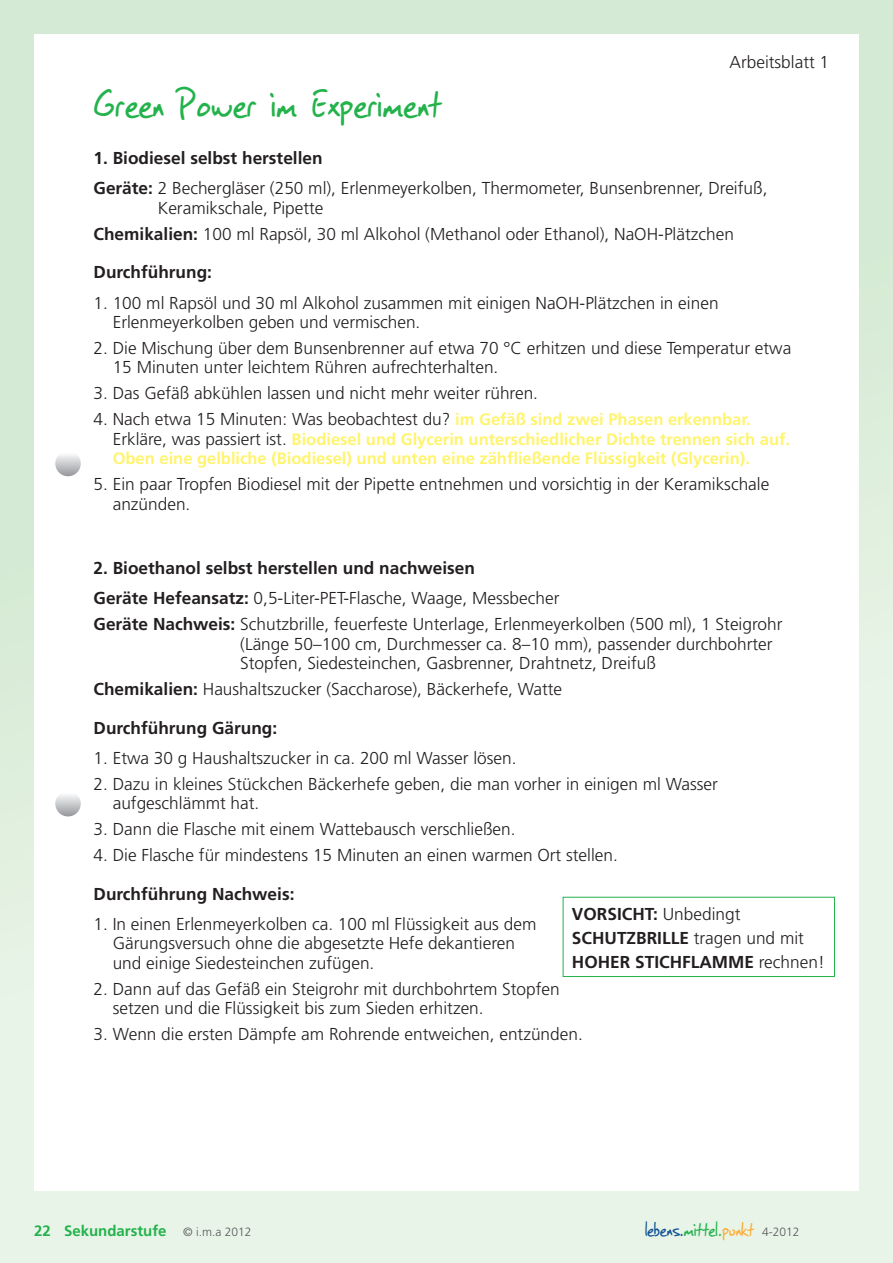
<style>
.page{position:relative;width:893px;height:1263px;background:#fff}
.page>*{position:absolute;margin:0;border:0;box-sizing:border-box;transform-origin:0 0}
.t1{font:45px "SF Grunge Sans";letter-spacing:.02em;color:#23b24b}
.t2{font:22.5px "SF Grunge Sans";letter-spacing:.01em;color:#145596}
.t3{font:300 17.25px/19.5px "Frutiger";color:#231f20}
.t4{font:700 17.25px/24px "Frutiger";color:#231f20}
.t5{font:700 16.5px/19.5px "Frutiger";color:#fff46d}
.t6{font:700 15px "Frutiger";color:#23b24b}
.s1{font-weight:700}
.s2{font-weight:700;font-size:16.5px;color:#fff46d}
.s3{font-weight:300;font-size:17.25px;color:#231f20}
.s4{font-weight:300}
.s5{font-weight:300;font-size:12px;color:#57585a}
.s6{color:#23b24b}
.s7{color:#fbae3a}
.s8{font-family:"Frutiger";font-weight:300;font-size:12px;color:#57585a}
</style>
<div class="page">
<div style="left:0;top:0;width:893px;height:1263px;background:linear-gradient(to right,#e2f0e1,#e3f1e2)"></div>
<div style="left:34px;top:34px;width:825px;height:1157px;background:#fff"></div>
<svg style="left:55px;top:451px;width:26px;height:25px"></svg>
<svg style="left:55px;top:791px;width:26px;height:25px"></svg>
<div style="left:563px;top:897px;width:272px;height:80px;border:1px solid #23b24b"></div>
<h1 class="t1" style="left:94px;top:75px;width:349px">Green Power im Experiment</h1>
<p class="t3" style="left:729px;top:53px;width:101px">Arbeitsblatt 1</p>
<p class="t3" style="left:94px;top:143px;width:675px;line-height:30.2px"><span class="s1">1. Biodiesel selbst herstellen<br>Geräte:</span> 2 Bechergläser (250 ml), Erlenmeyerkolben, Thermometer, Bunsenbrenner, Dreifuß,</p>
<p class="t3" style="left:94px;top:195px;width:642px;line-height:25.8px;text-indent:64px">Keramikschale, Pipette<br><span class="s1">Chemikalien:</span> 100 ml Rapsöl, 30 ml Alkohol (Methanol oder Ethanol), NaOH-Plätzchen</p>
<p class="t4" style="left:94px;top:260px;width:120px">Durchführung:</p>
<p class="t3" style="left:113px;top:293px;width:607px;text-indent:-19px">1. 100 ml Rapsöl und 30 ml Alkohol zusammen mit einigen NaOH-Plätzchen in einen<br>Erlenmeyerkolben geben und vermischen.</p>
<p class="t3" style="left:113px;top:338px;width:680px;text-indent:-19px">2. Die Mischung über dem Bunsenbrenner auf etwa 70 °C erhitzen und diese Temperatur etwa<br>15 Minuten unter leichtem Rühren aufrechterhalten.</p>
<p class="t3" style="left:94px;top:384px;width:446px">3. Das Gefäß abkühlen lassen und nicht mehr weiter rühren.</p>
<p class="t3" style="left:94px;top:409px;width:659px">4. Nach etwa 15 Minuten: Was beobachtest du? <span class="s2">im Gefäß sind zwei Phasen erkennbar.</span></p>
<p class="t5" style="left:113px;top:429px;width:679px"><span class="s3">Erkläre, was passiert ist.</span> Biodiesel und Glycerin unterschiedlicher Dichte trennen sich auf.<br>Oben eine gelbliche (Biodiesel) und unten eine zähfließende Flüssigkeit (Glycerin).</p>
<p class="t3" style="left:113px;top:474px;width:658px;text-indent:-19px">5. Ein paar Tropfen Biodiesel mit der Pipette entnehmen und vorsichtig in der Keramikschale anzünden.</p>
<p class="t4" style="left:94px;top:553px;width:467px;line-height:30.2px">2. Bioethanol selbst herstellen und nachweisen<br>Geräte Hefeansatz: <span class="s4">0,5-Liter-PET-Flasche, Waage, Messbecher</span></p>
<p class="t3" style="left:240px;top:614px;width:544px;text-indent:-147px"><span class="s1">Geräte Nachweis:</span> Schutzbrille, feuerfeste Unterlage, Erlenmeyerkolben (500 ml), 1 Steigrohr (Länge 50–100 cm, Durchmesser ca. 8–10 mm), passender durchbohrter<br>Stopfen, Siedesteinchen, Gasbrenner, Drahtnetz, Dreifuß</p>
<p class="t3" style="left:94px;top:679px;width:470px"><span class="s1">Chemikalien:</span> Haushaltszucker (Saccharose), Bäckerhefe, Watte</p>
<p class="t4" style="left:94px;top:715px;width:185px">Durchführung Gärung:</p>
<p class="t3" style="left:94px;top:748px;width:425px">1. Etwa 30 g Haushaltszucker in ca. 200 ml Wasser lösen.</p>
<p class="t3" style="left:113px;top:774px;width:607px;text-indent:-19px">2. Dazu in kleines Stückchen Bäckerhefe geben, die man vorher in einigen ml Wasser aufgeschlämmt hat.</p>
<p class="t3" style="left:94px;top:819px;width:424px">3. Dann die Flasche mit einem Wattebausch verschließen.</p>
<p class="t3" style="left:94px;top:845px;width:526px">4. Die Flasche für mindestens 15 Minuten an einen warmen Ort stellen.</p>
<p class="t4" style="left:94px;top:881px;width:202px">Durchführung Nachweis:</p>
<p class="t3" style="left:113px;top:914px;width:425px;text-indent:-19px">1. In einen Erlenmeyerkolben ca. 100 ml Flüssigkeit aus dem<br>Gärungsversuch ohne die abgesetzte Hefe dekantieren und einige Siedesteinchen zufügen.</p>
<p class="t3" style="left:113px;top:979px;width:449px;text-indent:-19px">2. Dann auf das Gefäß ein Steigrohr mit durchbohrtem Stopfen setzen und die Flüssigkeit bis zum Sieden erhitzen.</p>
<p class="t3" style="left:94px;top:1024px;width:491px">3. Wenn die ersten Dämpfe am Rohrende entweichen, entzünden.</p>
<p class="t4" style="left:572px;top:901px;width:254px">VORSICHT: <span class="s4">Unbedingt<br></span>SCHUTZBRILLE <span class="s4">tragen und mit<br></span>HOHER STICHFLAMME <span class="s4">rechnen!</span></p>
<p class="t6" style="left:34px;top:1222px;width:219px">22 Sekundarstufe <span class="s5">© i.m.a 2012</span></p>
<h2 class="t2" style="left:645px;top:1214px;width:156px">lebens.<span class="s6">mittel.</span><span class="s7">punkt</span> <span class="s8">4-2012</span></h2>
</div>
